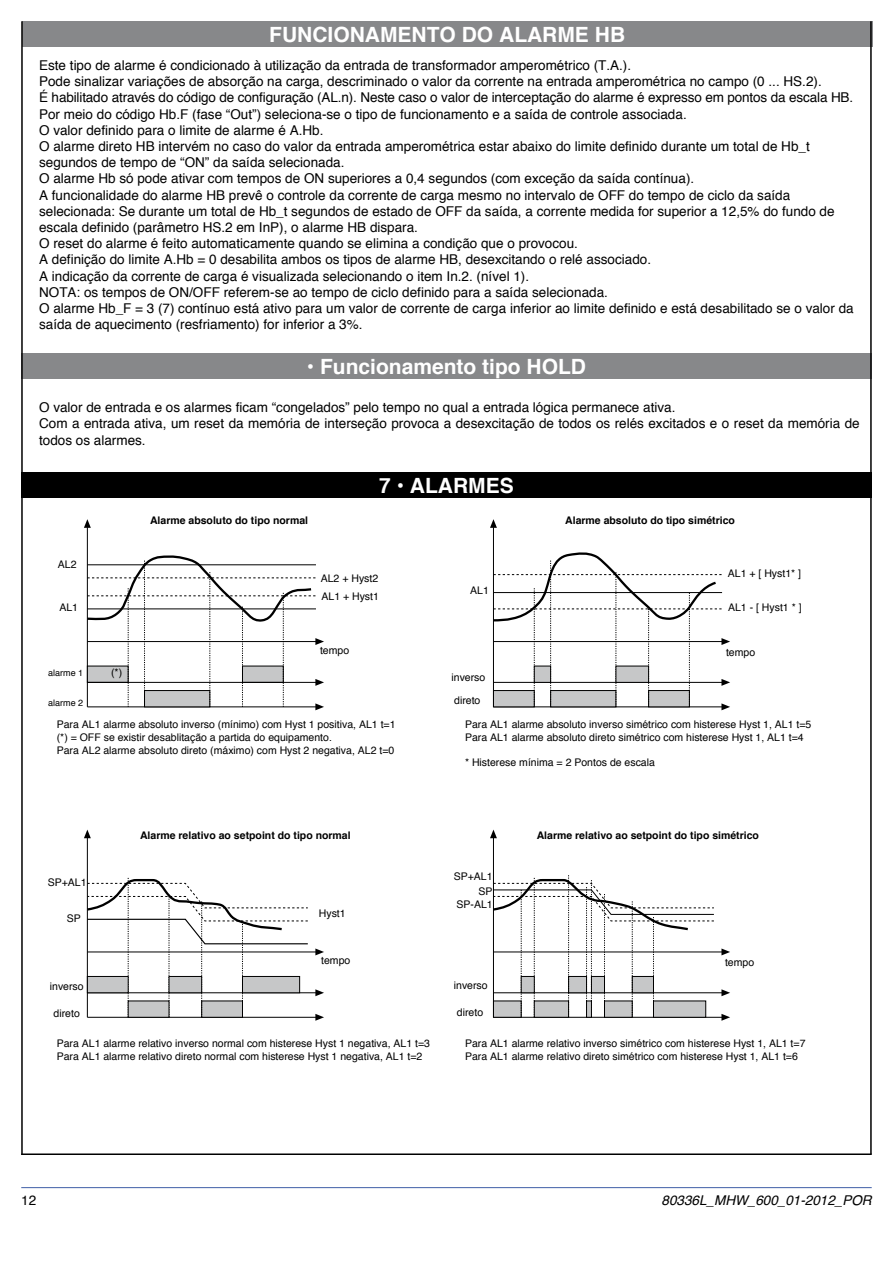
<style>
.page{position:relative;width:893px;height:1263px;background:#fff}
.page>*{position:absolute;margin:0;border:0;box-sizing:border-box;transform-origin:0 0}
.t1{font:700 21px "Helvetica";color:#fff}
.t2{font:13.5px/16.2px "Helvetica";color:#000}
.t3{font:italic 13.5px "Helvetica";color:#000}
.t4{font:10.5px/12.6px "Helvetica";color:#000}
.t5{font:700 10.5px "Helvetica";color:#000}
.t6{font:9px "Helvetica";color:#000}
</style>
<div class="page">
<div style="left:22px;top:21px;width:850px;height:26px;background:#87888a"></div>
<div style="left:21px;top:353px;width:851px;height:26px;background:#87888a"></div>
<hr style="left:870px;top:21px;width:2px;height:1133px;background:#000">
<hr style="left:21px;top:1153px;width:851px;height:2px;background:#000">
<hr style="left:21px;top:21px;width:2px;height:1134px;background:#000">
<div style="left:21px;top:472px;width:851px;height:26px;background:#000"></div>
<hr style="left:87px;top:527px;width:1px;height:180px;background:#000">
<svg style="left:84px;top:519px;width:7px;height:9px"></svg>
<svg style="left:86px;top:553px;width:238px;height:157px"></svg>
<hr style="left:493px;top:527px;width:1px;height:180px;background:#000">
<svg style="left:490px;top:519px;width:7px;height:9px"></svg>
<svg style="left:492px;top:552px;width:238px;height:158px"></svg>
<div style="left:534px;top:666px;width:17px;height:17px;background:#c6c7c8;border:1px solid #000"></div>
<div style="left:616px;top:666px;width:33px;height:17px;background:#c6c7c8;border:1px solid #000"></div>
<hr style="left:87px;top:838px;width:1px;height:179px;background:#000">
<svg style="left:84px;top:829px;width:7px;height:9px"></svg>
<hr style="left:87px;top:1017px;width:229px;height:1px;background:#000">
<svg style="left:315px;top:1014px;width:9px;height:7px"></svg>
<hr style="left:87px;top:992px;width:229px;height:1px;background:#000">
<svg style="left:315px;top:989px;width:9px;height:7px"></svg>
<hr style="left:87px;top:952px;width:229px;height:1px;background:#000">
<svg style="left:315px;top:948px;width:9px;height:7px"></svg>
<svg style="left:86px;top:877px;width:223px;height:140px"></svg>
<hr style="left:493px;top:838px;width:1px;height:179px;background:#000">
<svg style="left:490px;top:829px;width:7px;height:9px"></svg>
<hr style="left:493px;top:1017px;width:229px;height:1px;background:#000">
<svg style="left:721px;top:1014px;width:9px;height:7px"></svg>
<hr style="left:493px;top:992px;width:229px;height:1px;background:#000">
<svg style="left:721px;top:989px;width:9px;height:7px"></svg>
<hr style="left:493px;top:952px;width:229px;height:1px;background:#000">
<svg style="left:721px;top:948px;width:9px;height:7px"></svg>
<svg style="left:492px;top:875px;width:222px;height:142px"></svg>
<hr style="left:21px;top:1187px;width:851px;height:1px;background:#5571b0">
<h1 class="t1" style="left:269px;top:18px;width:357px">FUNCIONAMENTO DO ALARME HB</h1>
<p class="t2" style="left:39px;top:57px;width:816px">Este tipo de alarme é condicionado à utilização da entrada de transformador amperométrico (T.A.).<br>Pode sinalizar variações de absorção na carga, descriminado o valor da corrente na entrada amperométrica no campo (0 ... HS.2).<br>É habilitado através do código de configuração (AL.n). Neste caso o valor de interceptação do alarme é expresso em pontos da escala HB.<br>Por meio do código Hb.F (fase “Out”) seleciona-se o tipo de funcionamento e a saída de controle associada.<br>O valor definido para o limite de alarme é A.Hb.<br>O alarme direto HB intervém no caso do valor da entrada amperométrica estar abaixo do limite definido durante um total de Hb_t segundos de tempo de “ON” da saída selecionada.<br>O alarme Hb só pode ativar com tempos de ON superiores a 0,4 segundos (com exceção da saída contínua).<br>A funcionalidade do alarme HB prevê o controle da corrente de carga mesmo no intervalo de OFF do tempo de ciclo da saída selecionada: Se durante um total de Hb_t segundos de estado de OFF da saída, a corrente medida for superior a 12,5% do fundo de escala definido (parâmetro HS.2 em InP), o alarme HB dispara.<br>O reset do alarme é feito automaticamente quando se elimina a condição que o provocou.<br>A definição do limite A.Hb = 0 desabilita ambos os tipos de alarme HB, desexcitando o relé associado.<br>A indicação da corrente de carga é visualizada selecionando o item In.2. (nível 1).<br>NOTA: os tempos de ON/OFF referem-se ao tempo de ciclo definido para a saída selecionada.<br>O alarme Hb_F = 3 (7) contínuo está ativo para um valor de corrente de carga inferior ao limite definido e está desabilitado se o valor da saída de aquecimento (resfriamento) for inferior a 3%.</p>
<h1 class="t1" style="left:307px;top:349px;width:281px">• Funcionamento tipo HOLD</h1>
<p class="t2" style="left:39px;top:400px;width:822px">O valor de entrada e os alarmes ficam “congelados” pelo tempo no qual a entrada lógica permanece ativa.<br>Com a entrada ativa, um reset da memória de interseção provoca a desexcitação de todos os relés excitados e o reset da memória de todos os alarmes.</p>
<h1 class="t1" style="left:379px;top:469px;width:136px">7 • ALARMES</h1>
<p class="t4" style="left:58px;top:558px;width:20px">AL2</p>
<p class="t4" style="left:59px;top:601px;width:20px">AL1</p>
<p class="t6" style="left:48px;top:666px;width:37px">alarme 1</p>
<p class="t6" style="left:48px;top:696px;width:37px">alarme 2</p>
<p class="t4" style="left:111px;top:667px;width:13px">(*)</p>
<p class="t5" style="left:150px;top:512px;width:160px">Alarme absoluto do tipo normal</p>
<p class="t5" style="left:565px;top:512px;width:171px">Alarme absoluto do tipo simétrico</p>
<p class="t4" style="left:321px;top:572px;width:59px">AL2 + Hyst2</p>
<p class="t4" style="left:321px;top:590px;width:59px">AL1 + Hyst1</p>
<p class="t4" style="left:320px;top:644px;width:31px">tempo</p>
<p class="t4" style="left:470px;top:585px;width:20px">AL1</p>
<p class="t4" style="left:451px;top:671px;width:35px">inverso</p>
<p class="t4" style="left:454px;top:695px;width:28px">direto</p>
<p class="t4" style="left:728px;top:567px;width:75px">AL1 + [ Hyst1* ]</p>
<p class="t4" style="left:728px;top:601px;width:75px">AL1 - [ Hyst1 * ]</p>
<p class="t4" style="left:726px;top:646px;width:31px">tempo</p>
<p class="t4" style="left:57px;top:719px;width:340px">Para AL1 alarme absoluto inverso (mínimo) com Hyst 1 positiva, AL1 t=1 (*) = OFF se existir desablitação a partida do equipamento.<br>Para AL2 alarme absoluto direto (máximo) com Hyst 2 negativa, AL2 t=0</p>
<p class="t4" style="left:465px;top:719px;width:348px">Para AL1 alarme absoluto inverso simétrico com histerese Hyst 1, AL1 t=5<br>Para AL1 alarme absoluto direto simétrico com histerese Hyst 1, AL1 t=4</p>
<p class="t4" style="left:465px;top:756px;width:191px">* Histerese mínima = 2 Pontos de escala</p>
<p class="t4" style="left:48px;top:876px;width:40px">SP+AL1</p>
<p class="t4" style="left:67px;top:912px;width:16px">SP</p>
<p class="t4" style="left:50px;top:981px;width:35px">inverso</p>
<p class="t4" style="left:54px;top:1007px;width:28px">direto</p>
<p class="t5" style="left:140px;top:827px;width:212px">Alarme relativo ao setpoint do tipo normal</p>
<p class="t5" style="left:537px;top:827px;width:224px">Alarme relativo ao setpoint do tipo simétrico</p>
<p class="t4" style="left:319px;top:908px;width:28px">Hyst1</p>
<p class="t4" style="left:321px;top:954px;width:31px">tempo</p>
<p class="t4" style="left:454px;top:870px;width:40px;line-height:14.5px;text-align:right">SP+AL1<br>SP</p>
<p class="t4" style="left:456px;top:898px;width:38px">SP-AL1</p>
<p class="t4" style="left:454px;top:980px;width:35px">inverso</p>
<p class="t4" style="left:457px;top:1006px;width:28px">direto</p>
<p class="t4" style="left:725px;top:956px;width:31px">tempo</p>
<p class="t4" style="left:57px;top:1038px;width:375px">Para AL1 alarme relativo inverso normal com histerese Hyst 1 negativa, AL1 t=3<br>Para AL1 alarme relativo direto normal com histerese Hyst 1 negativa, AL1 t=2</p>
<p class="t4" style="left:465px;top:1038px;width:342px">Para AL1 alarme relativo inverso simétrico com histerese Hyst 1, AL1 t=7<br>Para AL1 alarme relativo direto simétrico com histerese Hyst 1, AL1 t=6</p>
<p class="t2" style="left:21px;top:1193px;width:17px">12</p>
<p class="t3" style="left:662px;top:1190px;width:212px">80336L_MHW_600_01-2012_POR</p>
</div>
